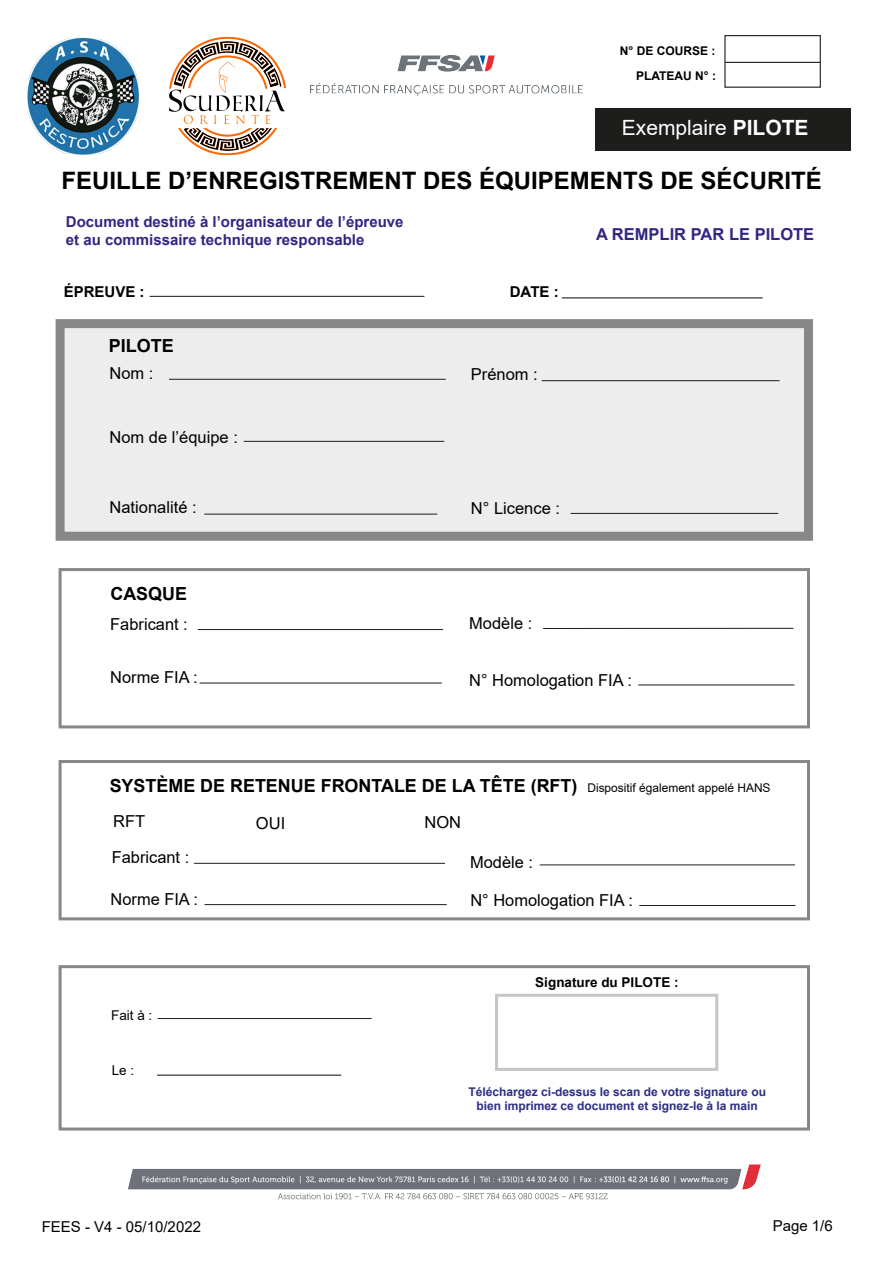
<style>
.page{position:relative;width:893px;height:1263px;background:#fff}
.page>*{position:absolute;margin:0;border:0;box-sizing:border-box;transform-origin:0 0}
.t1{font:700 24px "Arial";color:#000}
.t2{font:21px "Arial";color:#fff}
.t3{font:700 18px "Arial";color:#000}
.t4{font:16.5px "Arial";color:#000}
.t5{font:700 16.5px "Arial";color:#312783}
.t6{font:700 15px/18px "Arial";color:#312783}
.t7{font:15px "Arial";color:#000}
.t8{font:700 15px "Arial";color:#000}
.t9{font:700 13.5px "Arial";color:#000}
.t10{font:13.5px "Arial";color:#000}
.t11{font:700 12px/14.4px "Arial";color:#2d2e83;text-align:center}
.t12{font:700 12px/24.9px "Arial";color:#000;text-align:right}
.s1{font-weight:700}
.s2{font-weight:400;font-size:12px}
</style>
<div class="page">
<img style="left:359px;top:55px;width:224px;height:41px">
<img style="left:128px;top:1164px;width:633px;height:36px">
<hr style="left:150px;top:296px;width:274px;height:1px;background:#1d1d1b">
<hr style="left:562px;top:298px;width:201px;height:1px;background:#1d1d1b">
<div style="left:595px;top:108px;width:255px;height:42px;background:#1d1d1b"></div>
<div style="left:724px;top:35px;width:97px;height:53px;border:1px solid #1d1d1b"></div>
<hr style="left:725px;top:62px;width:95px;height:1px;background:#1d1d1b">
<div style="left:56px;top:319px;width:757px;height:222px;background:#ededed;border:9px solid #878787"></div>
<hr style="left:169px;top:379px;width:277px;height:1px;background:#1d1d1b">
<hr style="left:571px;top:513px;width:207px;height:1px;background:#1d1d1b">
<hr style="left:542px;top:380px;width:238px;height:1px;background:#1d1d1b">
<hr style="left:244px;top:441px;width:200px;height:1px;background:#1d1d1b">
<hr style="left:204px;top:514px;width:233px;height:1px;background:#1d1d1b">
<div style="left:59px;top:568px;width:751px;height:160px;border:3px solid #878787"></div>
<hr style="left:198px;top:629px;width:245px;height:1px;background:#1d1d1b">
<hr style="left:543px;top:628px;width:250px;height:1px;background:#1d1d1b">
<hr style="left:200px;top:683px;width:242px;height:1px;background:#1d1d1b">
<hr style="left:638px;top:685px;width:156px;height:1px;background:#1d1d1b">
<hr style="left:194px;top:863px;width:251px;height:1px;background:#1d1d1b">
<div style="left:59px;top:760px;width:751px;height:160px;border:3px solid #878787"></div>
<hr style="left:540px;top:864px;width:255px;height:1px;background:#1d1d1b">
<hr style="left:204px;top:904px;width:243px;height:1px;background:#1d1d1b">
<hr style="left:639px;top:905px;width:156px;height:1px;background:#1d1d1b">
<div style="left:59px;top:965px;width:751px;height:165px;background:#fff;border:3px solid #878787"></div>
<hr style="left:158px;top:1018px;width:214px;height:1px;background:#1d1d1b">
<hr style="left:157px;top:1075px;width:184px;height:1px;background:#1d1d1b">
<div style="left:495px;top:994px;width:223px;height:77px;background:#fff;border:3px solid #c6c6c6"></div>
<img style="left:169px;top:37px;width:189px;height:119px">
<img style="left:27px;top:37px;width:112px;height:118px">
<p class="t12" style="left:620px;top:38px;width:98px">N° DE COURSE :<br>PLATEAU N° :</p>
<p class="t2" style="left:622px;top:113px;width:188px">Exemplaire <span class="s1">PILOTE</span></p>
<h1 class="t1" style="left:62px;top:163px;width:762px">FEUILLE D’ENREGISTREMENT DES ÉQUIPEMENTS DE SÉCURITÉ</h1>
<p class="t6" style="left:66px;top:213px;width:339px">Document destiné à l’organisateur de l’épreuve et au commissaire technique responsable</p>
<p class="t5" style="left:596px;top:222px;width:220px">A REMPLIR PAR LE PILOTE</p>
<p class="t8" style="left:64px;top:281px;width:82px">ÉPREUVE :</p>
<p class="t8" style="left:510px;top:281px;width:50px">DATE :</p>
<p class="t3" style="left:109px;top:333px;width:67px">PILOTE</p>
<p class="t4" style="left:110px;top:362px;width:46px">Nom :</p>
<p class="t4" style="left:471px;top:363px;width:68px">Prénom :</p>
<p class="t4" style="left:110px;top:426px;width:130px">Nom de l’équipe :</p>
<p class="t4" style="left:110px;top:496px;width:89px">Nationalité :</p>
<p class="t4" style="left:471px;top:496px;width:91px">N° Licence :</p>
<p class="t3" style="left:110px;top:581px;width:78px">CASQUE</p>
<p class="t4" style="left:110px;top:613px;width:79px">Fabricant :</p>
<p class="t4" style="left:469px;top:612px;width:64px">Modèle :</p>
<p class="t4" style="left:110px;top:666px;width:89px">Norme FIA :</p>
<p class="t4" style="left:469px;top:669px;width:164px">N° Homologation FIA :</p>
<p class="t3" style="left:110px;top:773px;width:662px">SYSTÈME DE RETENUE FRONTALE DE LA TÊTE (RFT) <span class="s2">Dispositif également appelé HANS</span></p>
<p class="t4" style="left:113px;top:810px;width:34px">RFT</p>
<p class="t4" style="left:256px;top:812px;width:31px">OUI</p>
<p class="t4" style="left:424px;top:811px;width:38px">NON</p>
<p class="t4" style="left:112px;top:846px;width:79px">Fabricant :</p>
<p class="t4" style="left:470px;top:850px;width:64px">Modèle :</p>
<p class="t4" style="left:111px;top:888px;width:89px">Norme FIA :</p>
<p class="t4" style="left:470px;top:889px;width:164px">N° Homologation FIA :</p>
<p class="t10" style="left:111px;top:1006px;width:43px">Fait à :</p>
<p class="t10" style="left:112px;top:1061px;width:24px">Le :</p>
<p class="t9" style="left:535px;top:973px;width:145px">Signature du PILOTE :</p>
<p class="t11" style="left:468px;top:1084px;width:299px">Téléchargez ci-dessus le scan de votre signature ou bien imprimez ce document et signez-le à la main</p>
<p class="t7" style="left:42px;top:1216px;width:161px">FEES - V4 - 05/10/2022</p>
<p class="t7" style="left:773px;top:1215px;width:62px">Page 1/6</p>
</div>
